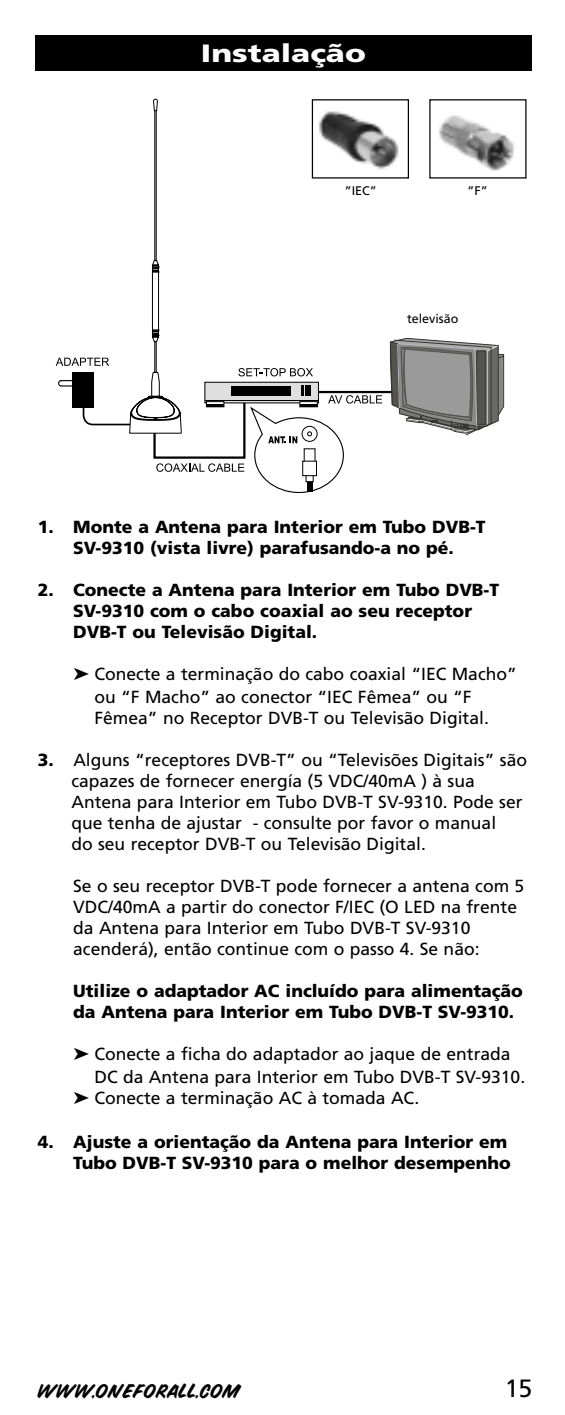
<style>
.page{position:relative;width:565px;height:1415px;background:#fff}
.page>*{position:absolute;margin:0;border:0;box-sizing:border-box;transform-origin:0 0}
.t1{font:900 25px "Frutiger";color:#fff;scale:1.25 1}
.t2{font:25px "Frutiger";color:#000}
.t3{font:17.5px/21px "Frutiger";color:#000}
.t4{font:900 17.5px/21px "Frutiger";color:#000}
.t5{font:15px "Snyder Speed";letter-spacing:.035em;color:#000}
.t6{font:12.5px "Frutiger";color:#000}
.s1{font-weight:900}
</style>
<div class="page">
<div style="left:35px;top:35px;width:496px;height:36px;background:#000"></div>
<svg style="left:56px;top:99px;width:449px;height:395px"></svg>
<div style="left:312px;top:100px;width:96px;height:78px;background:#fff"></div>
<div style="left:312px;top:99px;width:97px;height:80px;border:1px solid #000"></div>
<div style="left:430px;top:100px;width:96px;height:78px;background:#fff"></div>
<img style="left:439px;top:115px;width:76px;height:56px">
<img style="left:319px;top:111px;width:80px;height:59px">
<h1 class="t1" style="left:201px;top:44px;width:133px">Instalação</h1>
<p class="t6" style="left:345px;top:186px;width:33px">”IEC”</p>
<p class="t6" style="left:468px;top:186px;width:22px">”F”</p>
<p class="t6" style="left:407px;top:314px;width:53px">televisão</p>
<p class="t4" style="left:38px;top:518px;width:449px;text-align:center">1. Monte a Antena para Interior em Tubo DVB-T<br>SV-9310 (vista livre) parafusando-a no pé.</p>
<p class="t4" style="left:73px;top:581px;width:427px;text-indent:-35px">2. Conecte a Antena para Interior em Tubo DVB-T<br>SV-9310 com o cabo coaxial ao seu receptor<br>DVB-T ou Televisão Digital.</p>
<p class="t3" style="left:94px;top:664px;width:424px;line-height:22.8px;text-indent:-21px">➤ Conecte a terminação do cabo coaxial “IEC Macho” ou “F Macho” ao conector “IEC Fêmea” ou “F</p>
<p class="t3" style="left:94px;top:709px;width:396px">Fêmea” no Receptor DVB-T ou Televisão Digital.</p>
<p class="t3" style="left:71px;top:751px;width:457px;text-indent:-33px"><span class="s1">3.</span> Alguns “receptores DVB-T” ou “Televisões Digitais” são capazes de fornecer energía (5 VDC/40mA ) à sua Antena para Interior em Tubo DVB-T SV-9310. Pode ser que tenha de ajustar - consulte por favor o manual<br>do seu receptor DVB-T ou Televisão Digital.</p>
<p class="t3" style="left:73px;top:877px;width:453px">Se o seu receptor DVB-T pode fornecer a antena com 5<br>VDC/40mA a partir do conector F/IEC (O LED na frente da Antena para Interior em Tubo DVB-T SV-9310 acenderá), então continue com o passo 4. Se não:</p>
<p class="t4" style="left:73px;top:982px;width:451px">Utilize o adaptador AC incluído para alimentação da Antena para Interior em Tubo DVB-T SV-9310.</p>
<p class="t3" style="left:94px;top:1044px;width:432px;line-height:22.8px;text-indent:-21px">➤ Conecte a ficha do adaptador ao jaque de entrada<br>DC da Antena para Interior em Tubo DVB-T SV-9310.</p>
<p class="t3" style="left:73px;top:1088px;width:347px">➤ Conecte a terminação AC à tomada AC.</p>
<p class="t4" style="left:38px;top:1132px;width:475px;text-align:right">4. Ajuste a orientação da Antena para Interior em<br>Tubo DVB-T SV-9310 para o melhor desempenho</p>
<p class="t5" style="left:38px;top:1383px;width:204px">WWW.ONEFORALL.COM</p>
<h1 class="t2" style="left:505px;top:1378px;width:29px">15</h1>
</div>
